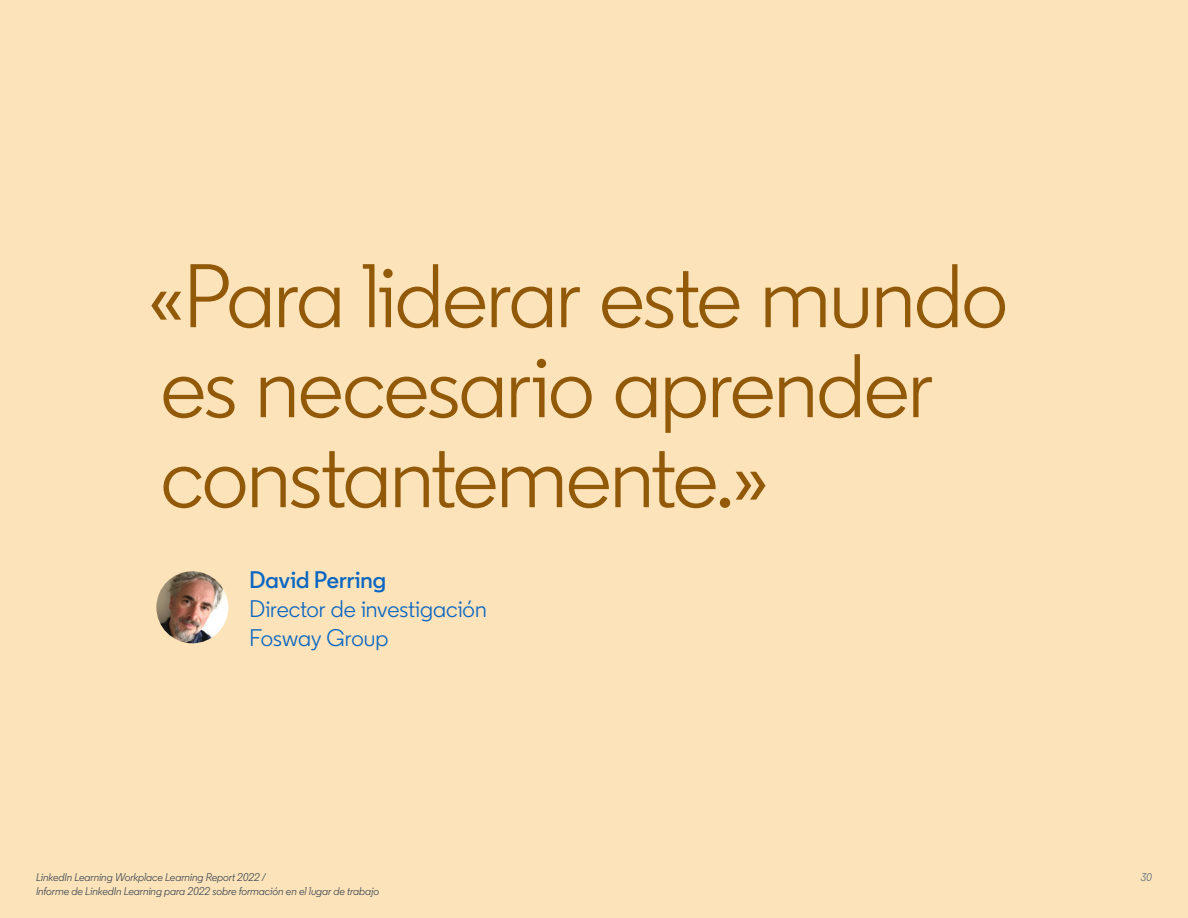
<style>
.page{position:relative;width:1188px;height:918px;background:#fce3ba}
.page>*{position:absolute;margin:0;border:0;box-sizing:border-box;transform-origin:0 0}
.t1{font:90px/90px "Community";letter-spacing:-.015em;color:#915908}
.t2{font:24px/28.8px "Community";color:#0a66c2}
.t3{font:600 24px "Community";letter-spacing:.005em;color:#0a66c2}
.t4{font:italic 11.25px/13.5px "Community";color:#38434f}
.t5{font:italic 11.25px "Community";color:#56687a}
</style>
<div class="page">
<img style="left:156px;top:571px;width:72px;height:72px;border-radius:36px">
<h1 class="t1" style="left:148px;top:251px;width:861px">«Para liderar este mundo es necesario aprender constantemente.»</h1>
<h2 class="t3" style="left:249px;top:565px;width:138px">David Perring</h2>
<h2 class="t2" style="left:249px;top:594px;width:239px">Director de investigación<br>Fosway Group</h2>
<p class="t4" style="left:36px;top:871px;width:345px">LinkedIn Learning Workplace Learning Report 2022 /<br>Informe de LinkedIn Learning para 2022 sobre formación en el lugar de trabajo</p>
<p class="t5" style="left:1141px;top:871px;width:13px">30</p>
</div>
